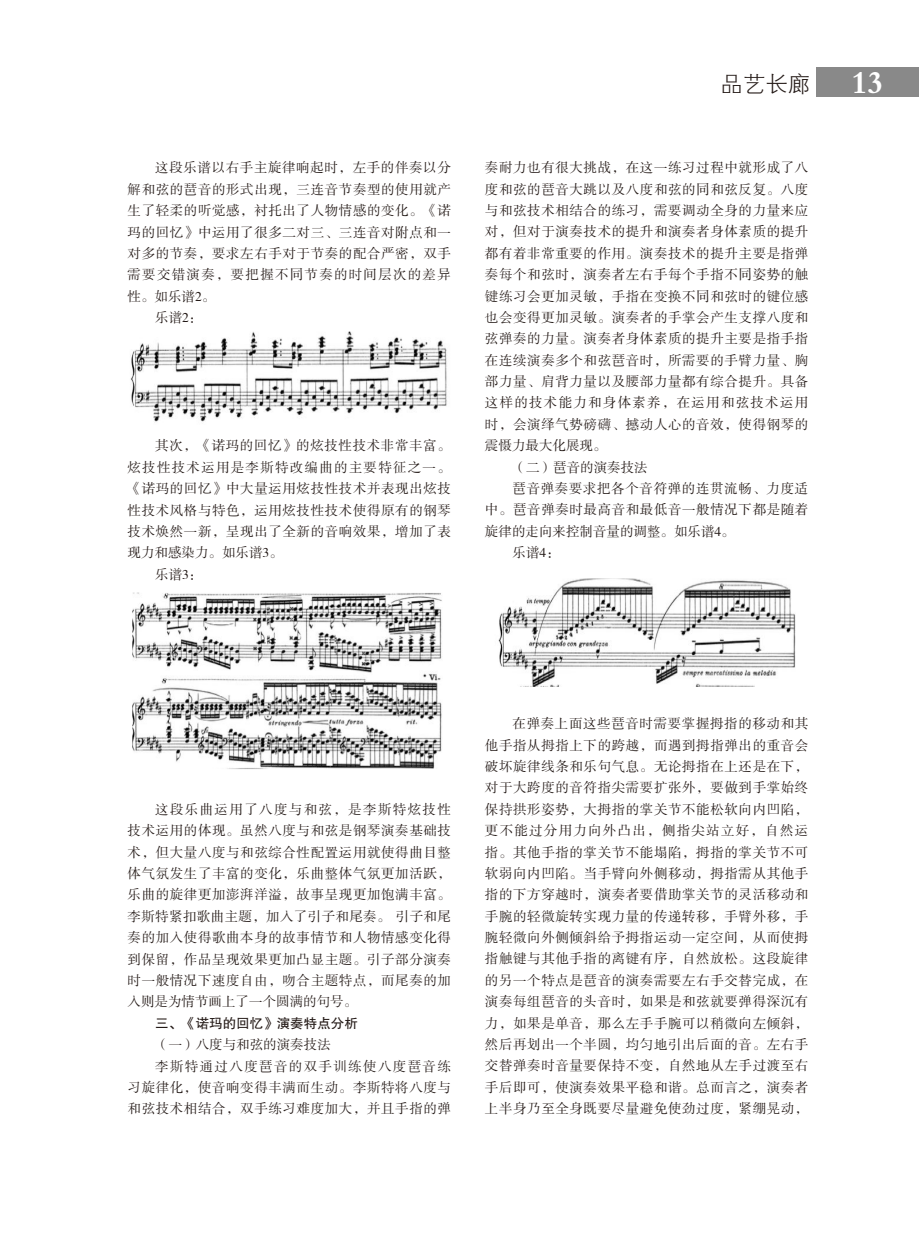
<style>
.page{position:relative;width:919px;height:1238px;background:#fff}
.page>*{position:absolute;margin:0;border:0;box-sizing:border-box;transform-origin:0 0}
.t1{font:22.5px "FZXH1 K GBK1 0";color:#231916}
.t2{font:13.5px/21.3px "FZSSK GBK1 0";letter-spacing:.045em;color:#231916;text-align:justify}
.t3{font:13.5px "FZSSK GBK1 0";letter-spacing:.09em;color:#231916}
.t4{font:13.5px "FZSSK GBK1 0";color:#231916}
.t5{font:13.5px "FZSSK GBK1 0";letter-spacing:.1em;color:#231916}
.t6{font:13.5px "FZHTK GBK1 0";color:#231916}
.s1{font-family:"FZDBSK GBK1 0";font-size:33px;color:#fff}
</style>
<div class="page">
<div style="left:816px;top:68px;width:102px;height:29px;background:#898989"></div>
<img style="left:130px;top:331px;width:317px;height:91px">
<img style="left:132px;top:592px;width:310px;height:177px">
<img style="left:498px;top:578px;width:298px;height:109px">
<p class="t2" style="left:155px;top:158px;width:297px">这段乐谱以右手主旋律响起时，左手的伴奏以分</p>
<p class="t2" style="left:127px;top:179px;width:325px">解和弦的琶音的形式出现，三连音节奏型的使用就产</p>
<p class="t2" style="left:127px;top:200px;width:325px">生了轻柔的听觉感，衬托出了人物情感的变化。《诺</p>
<p class="t2" style="left:127px;top:222px;width:325px">玛的回忆》中运用了很多二对三、三连音对附点和一</p>
<p class="t2" style="left:127px;top:243px;width:325px">对多的节奏，要求左右手对于节奏的配合严密，双手</p>
<p class="t3" style="left:127px;top:267px;width:325px">需要交错演奏，要把握不同节奏的时间层次的差异</p>
<p class="t2" style="left:127px;top:286px;width:89px">性。如乐谱2。</p>
<p class="t2" style="left:155px;top:307px;width:49px">乐谱2：</p>
<p class="t2" style="left:155px;top:435px;width:297px">其次，《诺玛的回忆》的炫技性技术非常丰富。</p>
<p class="t3" style="left:127px;top:459px;width:325px">炫技性技术运用是李斯特改编曲的主要特征之一。</p>
<p class="t2" style="left:127px;top:478px;width:325px">《诺玛的回忆》中大量运用炫技性技术并表现出炫技</p>
<p class="t2" style="left:127px;top:500px;width:325px">性技术风格与特色，运用炫技性技术使得原有的钢琴</p>
<p class="t2" style="left:127px;top:521px;width:325px">技术焕然一新，呈现出了全新的音响效果，增加了表</p>
<p class="t4" style="left:127px;top:545px;width:157px">现力和感染力。如乐谱3。</p>
<p class="t2" style="left:155px;top:564px;width:49px">乐谱3：</p>
<h1 class="t1" style="left:720px;top:71px;width:165px">品艺长廊 <span class="s1">13</span></h1>
<p class="t2" style="left:485px;top:157px;width:325px">奏耐力也有很大挑战，在这一练习过程中就形成了八</p>
<p class="t2" style="left:485px;top:179px;width:325px">度和弦的琶音大跳以及八度和弦的同和弦反复。八度</p>
<p class="t2" style="left:485px;top:200px;width:325px">与和弦技术相结合的练习，需要调动全身的力量来应</p>
<p class="t2" style="left:485px;top:222px;width:325px">对，但对于演奏技术的提升和演奏者身体素质的提升</p>
<p class="t2" style="left:485px;top:243px;width:325px">都有着非常重要的作用。演奏技术的提升主要是指弹</p>
<p class="t2" style="left:485px;top:264px;width:325px">奏每个和弦时，演奏者左右手每个手指不同姿势的触</p>
<p class="t2" style="left:485px;top:286px;width:325px">键练习会更加灵敏，手指在变换不同和弦时的键位感</p>
<p class="t2" style="left:485px;top:307px;width:325px">也会变得更加灵敏。演奏者的手掌会产生支撑八度和</p>
<p class="t2" style="left:485px;top:328px;width:325px">弦弹奏的力量。演奏者身体素质的提升主要是指手指</p>
<p class="t2" style="left:485px;top:350px;width:325px">在连续演奏多个和弦琶音时，所需要的手臂力量、胸</p>
<p class="t2" style="left:485px;top:371px;width:325px">部力量、肩背力量以及腰部力量都有综合提升。具备</p>
<p class="t3" style="left:485px;top:395px;width:325px">这样的技术能力和身体素养，在运用和弦技术运用</p>
<p class="t2" style="left:485px;top:414px;width:325px">时，会演绎气势磅礴、撼动人心的音效，使得钢琴的</p>
<p class="t4" style="left:485px;top:438px;width:123px">震慑力最大化展现。</p>
<p class="t4" style="left:512px;top:459px;width:136px">（二）琶音的演奏技法</p>
<p class="t2" style="left:512px;top:478px;width:297px">琶音弹奏要求把各个音符弹的连贯流畅、力度适</p>
<p class="t2" style="left:485px;top:499px;width:325px">中。琶音弹奏时最高音和最低音一般情况下都是随着</p>
<p class="t4" style="left:485px;top:523px;width:251px">旋律的走向来控制音量的调整。如乐谱4。</p>
<p class="t2" style="left:512px;top:542px;width:49px">乐谱4：</p>
<p class="t2" style="left:127px;top:799px;width:325px;text-indent:28px">这段乐曲运用了八度与和弦，是李斯特炫技性技术运用的体现。虽然八度与和弦是钢琴演奏基础技术，但大量八度与和弦综合性配置运用就使得曲目整体气氛发生了丰富的变化，乐曲整体气氛更加活跃，乐曲的旋律更加澎湃洋溢，故事呈现更加饱满丰富。李斯特紧扣歌曲主题，加入了引子和尾奏。引子和尾奏的加入使得歌曲本身的故事情节和人物情感变化得到保留，作品呈现效果更加凸显主题。引子部分演奏时一般情况下速度自由，吻合主题特点，而尾奏的加入则是为情节画上了一个圆满的句号。</p>
<p class="t6" style="left:155px;top:1015px;width:204px">三、《诺玛的回忆》演奏特点分析</p>
<p class="t4" style="left:155px;top:1037px;width:177px">（一）八度与和弦的演奏技法</p>
<p class="t5" style="left:155px;top:1058px;width:297px">李斯特通过八度琶音的双手训练使八度琶音练</p>
<p class="t2" style="left:128px;top:1077px;width:325px">习旋律化，使音响变得丰满而生动。李斯特将八度与</p>
<p class="t2" style="left:128px;top:1098px;width:325px">和弦技术相结合，双手练习难度加大，并且手指的弹</p>
<p class="t2" style="left:485px;top:713px;width:325px;text-indent:28px">在弹奏上面这些琶音时需要掌握拇指的移动和其他手指从拇指上下的跨越，而遇到拇指弹出的重音会破坏旋律线条和乐句气息。无论拇指在上还是在下，对于大跨度的音符指尖需要扩张外，要做到手掌始终保持拱形姿势，大拇指的掌关节不能松软向内凹陷，更不能过分用力向外凸出，侧指尖站立好，自然运指。其他手指的掌关节不能塌陷，拇指的掌关节不可软弱向内凹陷。当手臂向外侧移动，拇指需从其他手指的下方穿越时，演奏者要借助掌关节的灵活移动和手腕的轻微旋转实现力量的传递转移，手臂外移，手腕轻微向外侧倾斜给予拇指运动一定空间，从而使拇指触键与其他手指的离键有序，自然放松。这段旋律的另一个特点是琶音的演奏需要左右手交替完成，在演奏每组琶音的头音时，如果是和弦就要弹得深沉有力，如果是单音，那么左手手腕可以稍微向左倾斜，然后再划出一个半圆，均匀地引出后面的音。左右手交替弹奏时音量要保持不变，自然地从左手过渡至右手后即可，使演奏效果平稳和谐。总而言之，演奏者上半身乃至全身既要尽量避免使劲过度，紧绷晃动，</p>
</div>
